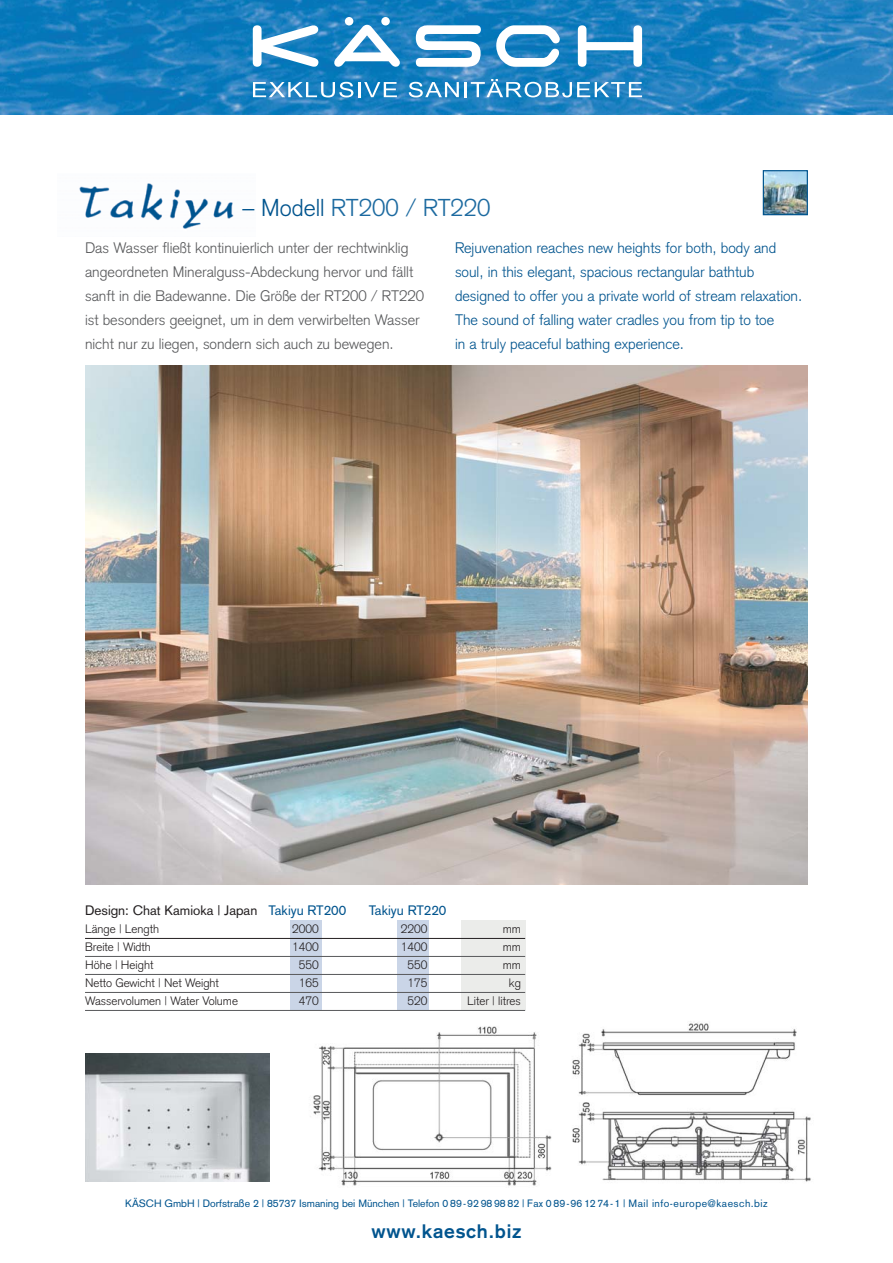
<style>
.page{position:relative;width:893px;height:1263px;background:#fff}
.page>*{position:absolute;margin:0;border:0;box-sizing:border-box;transform-origin:0 0}
.t1{font:300 24px "Akzidenz Grotesk";color:#1c6aa0}
.t2{font:700 19.2px "Akzidenz Grotesk";letter-spacing:.045em;color:#00548e}
.t3{font:300 15px/24px "Akzidenz Grotesk";color:#58595b}
.t4{font:300 15px/24px "Akzidenz Grotesk";color:#00548e}
.t5{font:13.5px "Akzidenz Grotesk";color:#231f20}
.t6{font:13.5px "Akzidenz Grotesk";color:#00548e}
.t7{font:300 12px "Akzidenz Grotesk";color:#231f20}
.t8{font:10.5px "Akzidenz Grotesk";color:#00548e}
.s1{color:#00548e}
</style>
<div class="page">
<img style="left:79px;top:183px;width:155px;height:46px">
<div style="left:290px;top:921px;width:32px;height:89px;background:#cad5e7"></div>
<div style="left:397px;top:921px;width:32px;height:89px;background:#cad5e7"></div>
<div style="left:461px;top:921px;width:64px;height:89px;background:#ebecea"></div>
<img style="left:0;top:0;width:893px;height:115px">
<img style="left:85px;top:366px;width:723px;height:518px">
<img style="left:765px;top:172px;width:41px;height:41px">
<div style="left:763px;top:170px;width:45px;height:45px;border:1px solid #00548e"></div>
<img style="left:85px;top:1053px;width:185px;height:128px">
<img style="left:313px;top:1026px;width:239px;height:160px">
<img style="left:572px;top:1021px;width:239px;height:161px">
<svg style="left:578px;top:25px;width:64px;height:42px"></svg>
<svg style="left:253px;top:25px;width:66px;height:42px"></svg>
<svg style="left:334px;top:17px;width:66px;height:50px"></svg>
<svg style="left:416px;top:24px;width:65px;height:43px"></svg>
<svg style="left:496px;top:25px;width:64px;height:42px"></svg>
<svg style="left:253px;top:82px;width:100px;height:15px"></svg>
<hr style="left:358px;top:82px;width:3px;height:15px;background:#fff">
<svg style="left:364px;top:82px;width:33px;height:15px"></svg>
<svg style="left:409px;top:82px;width:50px;height:15px"></svg>
<hr style="left:464px;top:82px;width:3px;height:15px;background:#fff">
<svg style="left:471px;top:79px;width:171px;height:18px"></svg>
<hr style="left:85px;top:938px;width:440px;height:1px;background:#231f20">
<hr style="left:85px;top:956px;width:440px;height:1px;background:#58595b">
<hr style="left:85px;top:974px;width:440px;height:1px;background:#58595b">
<hr style="left:85px;top:992px;width:440px;height:1px;background:#58595b">
<hr style="left:85px;top:1010px;width:440px;height:1px;background:#58595b">
<h1 class="t1" style="left:242px;top:198px;width:250px"><span class="s1">– Modell</span> RT200 / RT220</h1>
<p class="t3" style="left:85px;top:238px;width:341px">Das Wasser fließt kontinuierlich unter der rechtwinklig angeordneten Mineralguss-Abdeckung hervor und fällt sanft in die Badewanne. Die Größe der RT200 / RT220 ist besonders geeignet, um in dem verwirbelten Wasser nicht nur zu liegen, sondern sich auch zu bewegen.</p>
<p class="t4" style="left:455px;top:238px;width:349px">Rejuvenation reaches new heights for both, body and soul, in this elegant, spacious rectangular bathtub designed to offer you a private world of stream relaxation.<br>The sound of falling water cradles you from tip to toe<br>in a truly peaceful bathing experience.</p>
<p class="t5" style="left:85px;top:906px;width:263px">Design: Chat Kamioka | Japan <span class="s1">Takiyu RT200</span></p>
<p class="t6" style="left:369px;top:906px;width:79px">Takiyu RT220</p>
<p class="t7" style="left:85px;top:925px;width:76px">Länge | Length</p>
<p class="t7" style="left:292px;top:925px;width:28px">2000</p>
<p class="t7" style="left:401px;top:925px;width:28px">2200</p>
<p class="t7" style="left:503px;top:925px;width:20px">mm</p>
<p class="t7" style="left:85px;top:943px;width:67px">Breite | Width</p>
<p class="t7" style="left:292px;top:943px;width:28px">1400</p>
<p class="t7" style="left:401px;top:943px;width:28px">1400</p>
<p class="t7" style="left:503px;top:943px;width:20px">mm</p>
<p class="t7" style="left:85px;top:961px;width:70px">Höhe | Height</p>
<p class="t7" style="left:299px;top:961px;width:22px">550</p>
<p class="t7" style="left:407px;top:961px;width:22px">550</p>
<p class="t7" style="left:503px;top:961px;width:20px">mm</p>
<p class="t7" style="left:85px;top:979px;width:135px">Netto Gewicht | Net Weight</p>
<p class="t7" style="left:299px;top:979px;width:22px">165</p>
<p class="t7" style="left:407px;top:979px;width:22px">175</p>
<p class="t7" style="left:509px;top:979px;width:13px">kg</p>
<p class="t7" style="left:85px;top:997px;width:154px">Wasservolumen | Water Volume</p>
<p class="t7" style="left:299px;top:997px;width:22px">470</p>
<p class="t7" style="left:407px;top:997px;width:22px">520</p>
<p class="t7" style="left:467px;top:997px;width:55px">Liter | litres</p>
<p class="t8" style="left:125px;top:1199px;width:644px">KÄSCH GmbH | Dorfstraße 2 | 85737 Ismaning bei München | Telefon 0 89-92 98 98 82 | Fax 0 89-96 12 74-1 | Mail info-europe@kaesch.biz</p>
<p class="t2" style="left:371px;top:1224px;width:152px">www.kaesch.biz</p>
</div>
